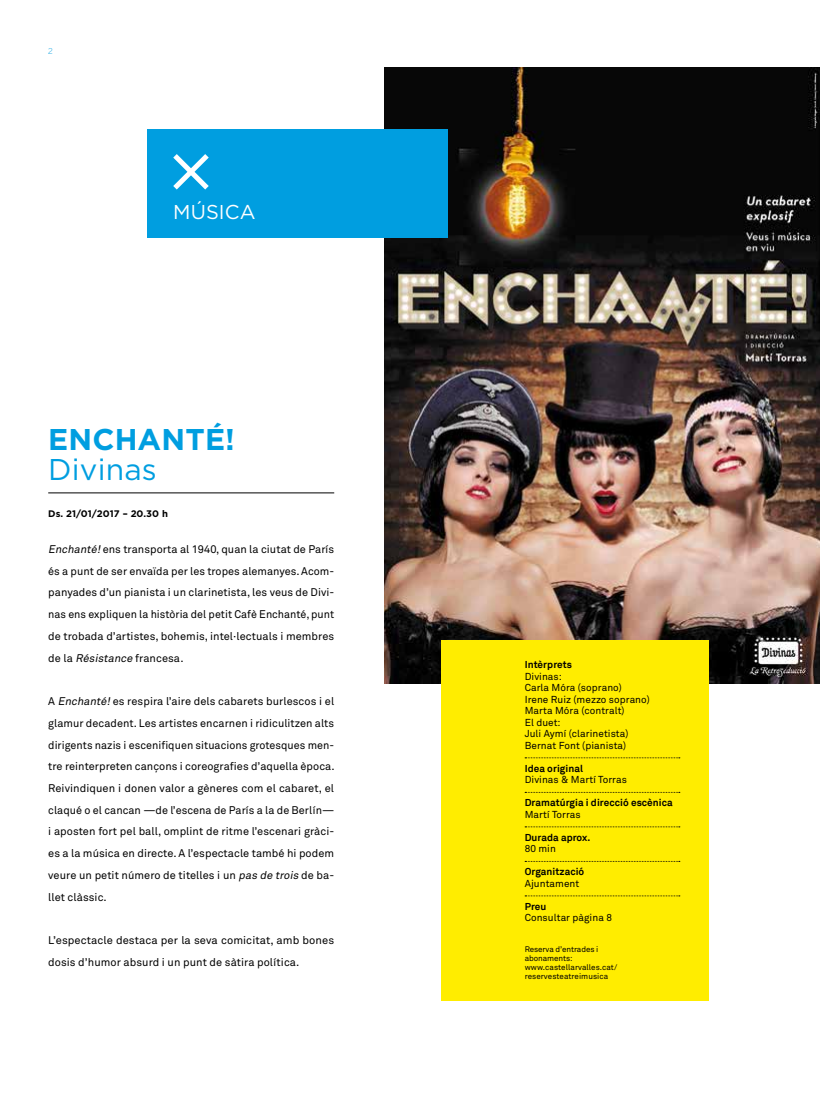
<style>
.page{position:relative;width:820px;height:1106px;background:#fff}
.page>*{position:absolute;margin:0;border:0;box-sizing:border-box;transform-origin:0 0}
.t1{font:700 30px "Gotham";letter-spacing:.005em;color:#009ee0}
.t2{font:30px "Gotham";letter-spacing:.005em;color:#009ee0}
.t3{font:20px "Gotham";letter-spacing:.005em;color:#fff}
.t4{font:11px/21.7px "Akkurat Pro";letter-spacing:.005em;color:#000;text-align:justify}
.t5{font:10px/11.5px "Akkurat Pro";letter-spacing:.005em;color:#000}
.t6{font:700 10px "Akkurat";letter-spacing:.005em;color:#000}
.t7{font:700 9.5px "Gotham";letter-spacing:.005em;color:#000}
.t8{font:8px/9px "Akkurat Pro";color:#000}
.t9{font:300 8px "Benton Sans";color:#009ee0}
.s1{font-style:italic}
</style>
<div class="page">
<img style="left:384px;top:68px;width:435px;height:615px">
<div style="left:441px;top:640px;width:267px;height:360px;background:#ffed00"></div>
<div style="left:147px;top:129px;width:300px;height:109px;background:#009ee0"></div>
<hr style="left:48px;top:492px;width:286px;height:1px;background:#000">
<svg style="left:525px;top:757px;width:154px;height:1px"></svg>
<svg style="left:525px;top:792px;width:154px;height:1px"></svg>
<svg style="left:525px;top:826px;width:154px;height:1px"></svg>
<svg style="left:525px;top:861px;width:154px;height:1px"></svg>
<svg style="left:525px;top:895px;width:154px;height:1px"></svg>
<svg style="left:173px;top:154px;width:36px;height:36px"></svg>
<p class="t9" style="left:48px;top:46px;width:6px">2</p>
<h2 class="t3" style="left:173px;top:201px;width:84px">MÚSICA</h2>
<h1 class="t1" style="left:48px;top:419px;width:188px">ENCHANTÉ!</h1>
<h1 class="t2" style="left:48px;top:453px;width:110px">Divinas</h1>
<p class="t7" style="left:48px;top:507px;width:121px">Ds. 21/01/2017 – 20.30 h</p>
<p class="t4" style="left:48px;top:538px;width:287px"><span class="s1">Enchanté!</span>ens transporta al 1940, quan la ciutat de París és a punt de ser envaïda per les tropes alemanyes. Acom&shy;panyades d’un pianista i un clarinetista, les veus de Divi&shy;nas ens expliquen la història del petit Cafè Enchanté, punt de trobada d’artistes, bohemis, intel·lectuals i membres de la <span class="s1">Résistance</span> francesa.</p>
<p class="t4" style="left:48px;top:690px;width:288px">A <span class="s1">Enchanté!</span>es respira l’aire dels cabarets burlescos i el glamur decadent. Les artistes encarnen i ridiculitzen alts dirigents nazis i escenifiquen situacions grotesques men&shy;tre reinterpreten cançons i coreografies d’aquella època.<br>Reivindiquen i donen valor a gèneres com el cabaret, el claqué o el cancan —de l’escena de París a la de Berlín— i aposten fort pel ball, omplint de ritme l’escenari gràci&shy;es a la música en directe. A l’espectacle també hi podem veure un petit número de titelles i un <span class="s1">pas de trois</span> de ba&shy;llet clàssic.</p>
<p class="t4" style="left:48px;top:929px;width:287px">L’espectacle destaca per la seva comicitat, amb bones dosis d’humor absurd i un punt de sàtira política.</p>
<p class="t6" style="left:524px;top:658px;width:49px">Intèrprets</p>
<p class="t5" style="left:524px;top:671px;width:126px">Divinas:<br>Carla Móra (soprano)<br>Irene Ruiz (mezzo soprano)<br>Marta Móra (contralt)<br>El duet:<br>Juli Aymí (clarinetista)<br>Bernat Font (pianista)</p>
<p class="t6" style="left:524px;top:762px;width:60px">Idea original</p>
<p class="t5" style="left:524px;top:774px;width:104px">Divinas &amp; Martí Torras</p>
<p class="t6" style="left:524px;top:796px;width:149px">Dramatúrgia i direcció escènica</p>
<p class="t5" style="left:524px;top:809px;width:57px">Martí Torras</p>
<p class="t6" style="left:524px;top:831px;width:67px">Durada aprox.</p>
<p class="t5" style="left:524px;top:843px;width:33px">80 min</p>
<p class="t6" style="left:524px;top:865px;width:61px">Organització</p>
<p class="t5" style="left:524px;top:878px;width:56px">Ajuntament</p>
<p class="t6" style="left:524px;top:900px;width:23px">Preu</p>
<p class="t5" style="left:524px;top:912px;width:89px">Consultar pàgina 8</p>
<p class="t8" style="left:524px;top:944px;width:94px">Reserva d’entrades i abonaments: www.castellarvalles.cat/ reservesteatreimusica</p>
</div>
